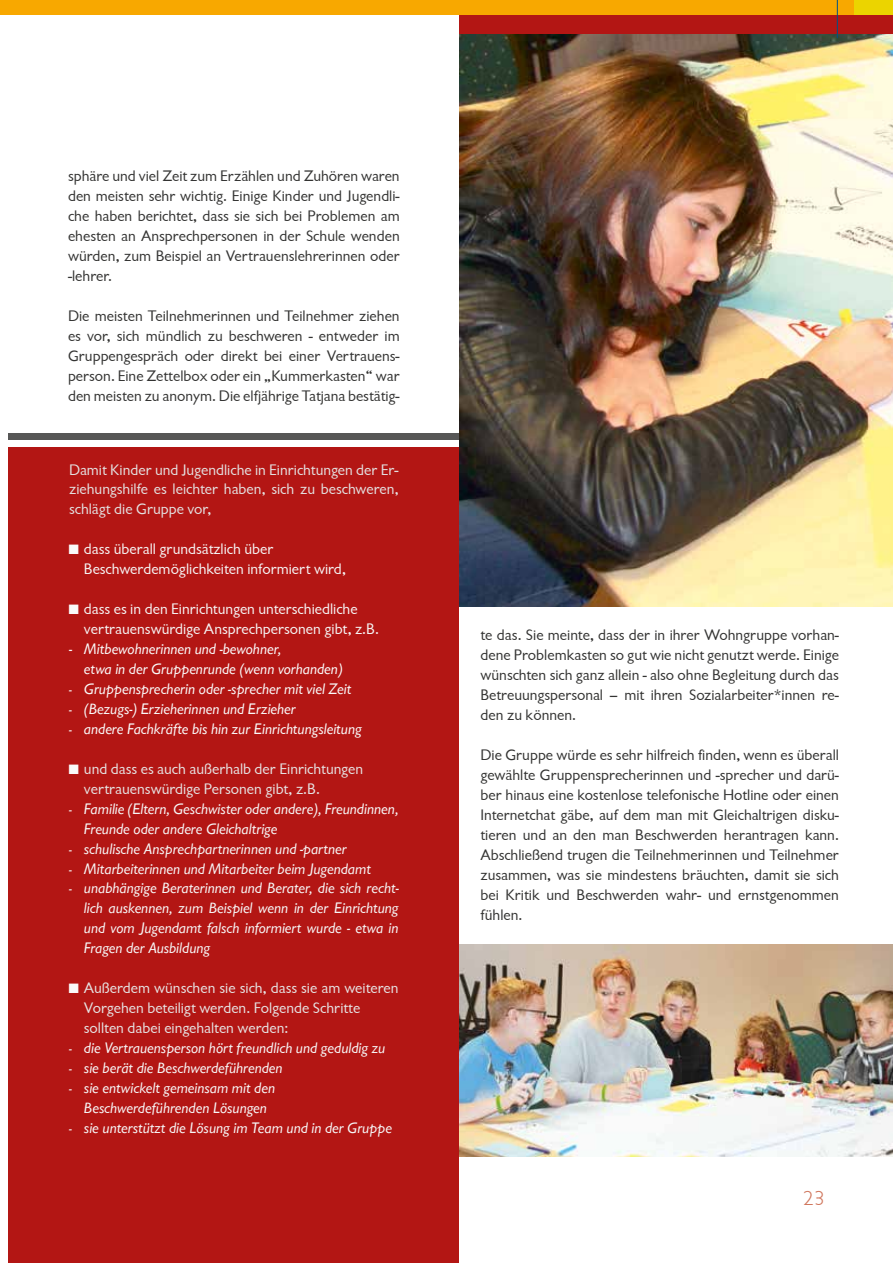
<style>
.page{position:relative;width:893px;height:1263px;background:#fff}
.page>*{position:absolute;margin:0;border:0;box-sizing:border-box;transform-origin:0 0}
.t1{font:300 21px "Chantilly";color:#d0765c}
.t2{font:15.75px/20px "Chantilly";color:#333332;text-align:justify}
.t3{font:italic 15.75px/20px "Chantilly";color:#f7f6f6}
.t4{font:italic 15.75px/20px "Chantilly";color:#faf9f9}
.t5{font:15.75px/20px "Chantilly";color:#e6e3e3}
.t6{font:15.75px/20px "Chantilly";color:#f6f5f5}
.t7{font:15.75px/20px "Chantilly";color:#e4e1e1;text-align:justify}
.s1{font-style:italic;font-size:13.95px;color:#faf9f9}
.s2{font-size:13.95px}
</style>
<div class="page">
<div style="left:9px;top:447px;width:450px;height:816px;background:#b31614"></div>
<div style="left:9px;top:434px;width:454px;height:6px;background:#575756"></div>
<img style="left:459px;top:34px;width:434px;height:572px">
<div style="left:459px;top:10px;width:434px;height:24px;background:#b31614"></div>
<img style="left:459px;top:944px;width:434px;height:213px">
<div style="left:0;top:0;width:893px;height:15px;background:#f8a800"></div>
<div style="left:855px;top:0;width:38px;height:15px;background:#ebd400"></div>
<hr style="left:837px;top:0;width:1px;height:38px;background:#005285">
<p class="t2" style="left:68px;top:166px;width:333px">sphäre und viel Zeit zum Erzählen und Zuhören waren den meisten sehr wichtig. Einige Kinder und Jugendli&shy;che haben berichtet, dass sie sich bei Problemen am ehesten an Ansprechpersonen in der Schule wenden würden, zum Beispiel an Vertrauenslehrerinnen oder -lehrer.</p>
<p class="t2" style="left:68px;top:306px;width:333px">Die meisten Teilnehmerinnen und Teilnehmer ziehen es vor, sich mündlich zu beschweren - entweder im Gruppengespräch oder direkt bei einer Vertrauens&shy;person. Eine Zettelbox oder ein „Kummerkasten“ war den meisten zu anonym. Die elfjährige Tatjana bestätig-</p>
<p class="t7" style="left:69px;top:460px;width:331px">Damit Kinder und Jugendliche in Einrichtungen der Er&shy;ziehungshilfe es leichter haben, sich zu beschweren, schlägt die Gruppe vor,</p>
<p class="t6" style="left:84px;top:539px;width:263px;text-indent:-15px"><span class="s1">■</span> dass überall grundsätzlich über<br>Beschwerdemöglichkeiten informiert wird,</p>
<p class="t6" style="left:84px;top:599px;width:296px;text-indent:-15px"><span class="s1">■</span> dass es in den Einrichtungen unterschiedliche vertrauenswürdige Ansprechpersonen gibt, z.B.</p>
<p class="t4" style="left:84px;top:639px;width:260px;text-indent:-15px">- Mitbewohnerinnen und -bewohner,<br>etwa in der Gruppenrunde (wenn vorhanden)</p>
<p class="t4" style="left:69px;top:679px;width:284px"><span class="s2">-</span> Gruppensprecherin oder -sprecher mit viel Zeit</p>
<p class="t4" style="left:69px;top:699px;width:228px"><span class="s2">-</span> (Bezugs-) Erzieherinnen und Erzieher</p>
<p class="t4" style="left:69px;top:719px;width:294px"><span class="s2">-</span> andere Fachkräfte bis hin zur Einrichtungsleitung</p>
<p class="t5" style="left:84px;top:759px;width:281px;text-indent:-15px"><span class="s1">■</span> und dass es auch außerhalb der Einrichtungen vertrauenswürdige Personen gibt, z.B.</p>
<p class="t3" style="left:84px;top:799px;width:316px;text-indent:-15px"><span class="s2">-</span> Familie (Eltern, Geschwister oder andere), Freundinnen,<br>Freunde oder andere Gleichaltrige</p>
<p class="t3" style="left:69px;top:839px;width:279px"><span class="s2">-</span> schulische Ansprechpartnerinnen und -partner</p>
<p class="t3" style="left:69px;top:859px;width:303px"><span class="s2">-</span> Mitarbeiterinnen und Mitarbeiter beim Jugendamt</p>
<p class="t3" style="left:84px;top:878px;width:316px;text-align:justify;text-indent:-15px"><span class="s2">-</span> unabhängige Beraterinnen und Berater, die sich recht&shy;lich auskennen, zum Beispiel wenn in der Einrichtung und vom Jugendamt falsch informiert wurde - etwa in Fragen der Ausbildung</p>
<p class="t5" style="left:84px;top:978px;width:316px;text-indent:-15px"><span class="s1">■</span> Außerdem wünschen sie sich, dass sie am weiteren<br>Vorgehen beteiligt werden. Folgende Schritte sollten dabei eingehalten werden:</p>
<p class="t3" style="left:69px;top:1038px;width:318px"><span class="s2">-</span> die Vertrauensperson hört freundlich und geduldig zu</p>
<p class="t3" style="left:69px;top:1058px;width:215px"><span class="s2">-</span> sie berät die Beschwerdeführenden</p>
<p class="t3" style="left:69px;top:1078px;width:208px;text-align:center"><span class="s2">-</span> sie entwickelt gemeinsam mit den<br>Beschwerdeführenden Lösungen</p>
<p class="t3" style="left:69px;top:1118px;width:325px"><span class="s2">-</span> sie unterstützt die Lösung im Team und in der Gruppe</p>
<p class="t2" style="left:480px;top:625px;width:360px">te das. Sie meinte, dass der in ihrer Wohngruppe vorhan&shy;dene Problemkasten so gut wie nicht genutzt werde. Einige wünschten sich ganz allein - also ohne Begleitung durch das Betreuungspersonal – mit ihren Sozialarbeiter*innen re&shy;den zu können.</p>
<p class="t2" style="left:480px;top:745px;width:360px">Die Gruppe würde es sehr hilfreich finden, wenn es überall gewählte Gruppensprecherinnen und -sprecher und darü&shy;ber hinaus eine kostenlose telefonische Hotline oder einen Internetchat gäbe, auf dem man mit Gleichaltrigen disku&shy;tieren und an den man Beschwerden herantragen kann.<br>Abschließend trugen die Teilnehmerinnen und Teilnehmer zusammen, was sie mindestens bräuchten, damit sie sich bei Kritik und Beschwerden wahr- und ernstgenommen fühlen.</p>
<h1 class="t1" style="left:804px;top:1187px;width:23px">23</h1>
</div>
